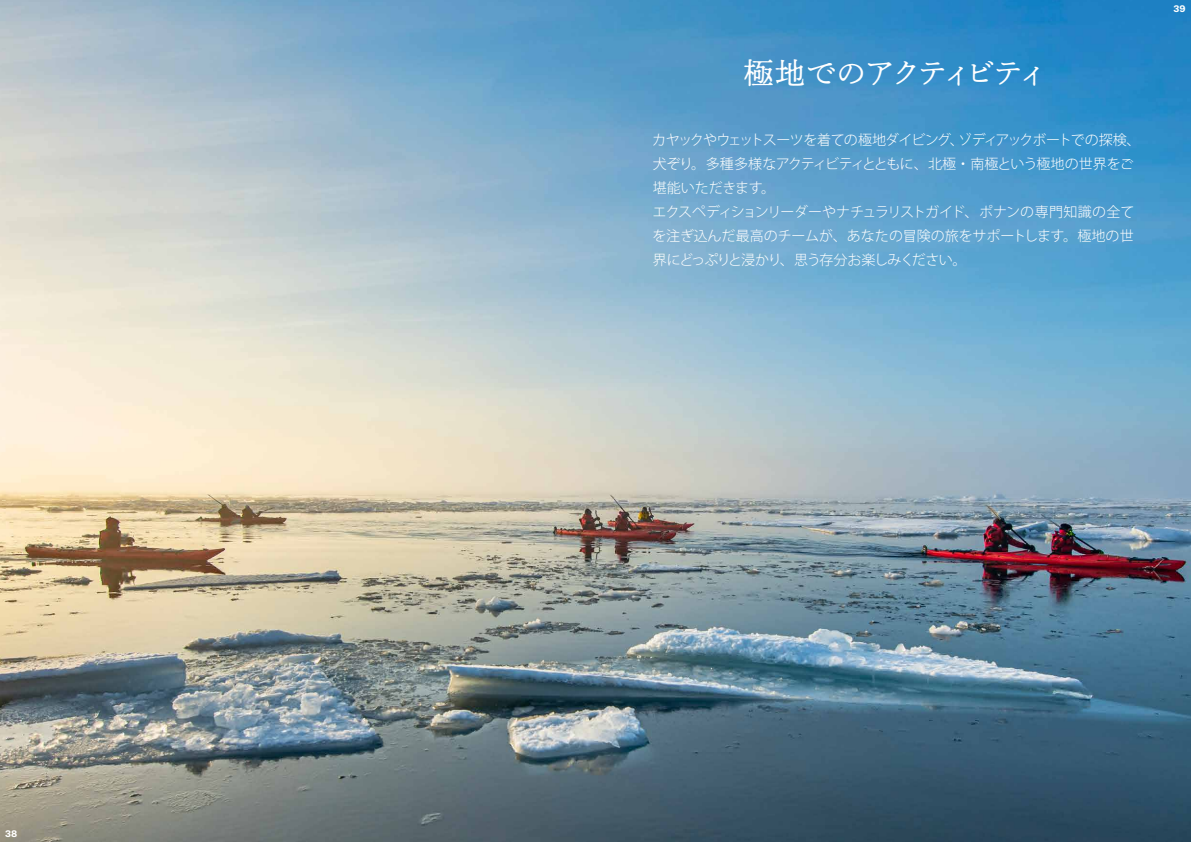
<style>
.page{position:relative;width:1191px;height:842px;background:#fff}
.page>*{position:absolute;margin:0;border:0;box-sizing:border-box;transform-origin:0 0}
.t1{font:30px "DNP Shuei N Min Std L";letter-spacing:-.09em;color:#fff}
.t2{font:300 14px/24.1px "Koz Go Pro";letter-spacing:-.03em;color:#fff}
.t3{font:9.5px "Grtsk Variable";color:#fff}
</style>
<div class="page">
<img style="left:0;top:0;width:1191px;height:842px">
<p class="t3" style="left:5px;top:828px;width:14px">38</p>
<h1 class="t1" style="left:744px;top:51px;width:306px">極地でのアクティビティ</h1>
<p class="t2" style="left:652px;top:128px;width:490px">カヤックやウェットスーツを着ての極地ダイビング、ゾディアックボートでの探検、犬ぞり。多種多様なアクティビティとともに、北極・南極という極地の世界をご堪能いただきます。<br>エクスペディションリーダーやナチュラリストガイド、ポナンの専門知識の全てを注ぎ込んだ最高のチームが、あなたの冒険の旅をサポートします。極地の世界にどっぷりと浸かり、思う存分お楽しみください。</p>
<p class="t3" style="left:1173px;top:3px;width:14px">39</p>
</div>
